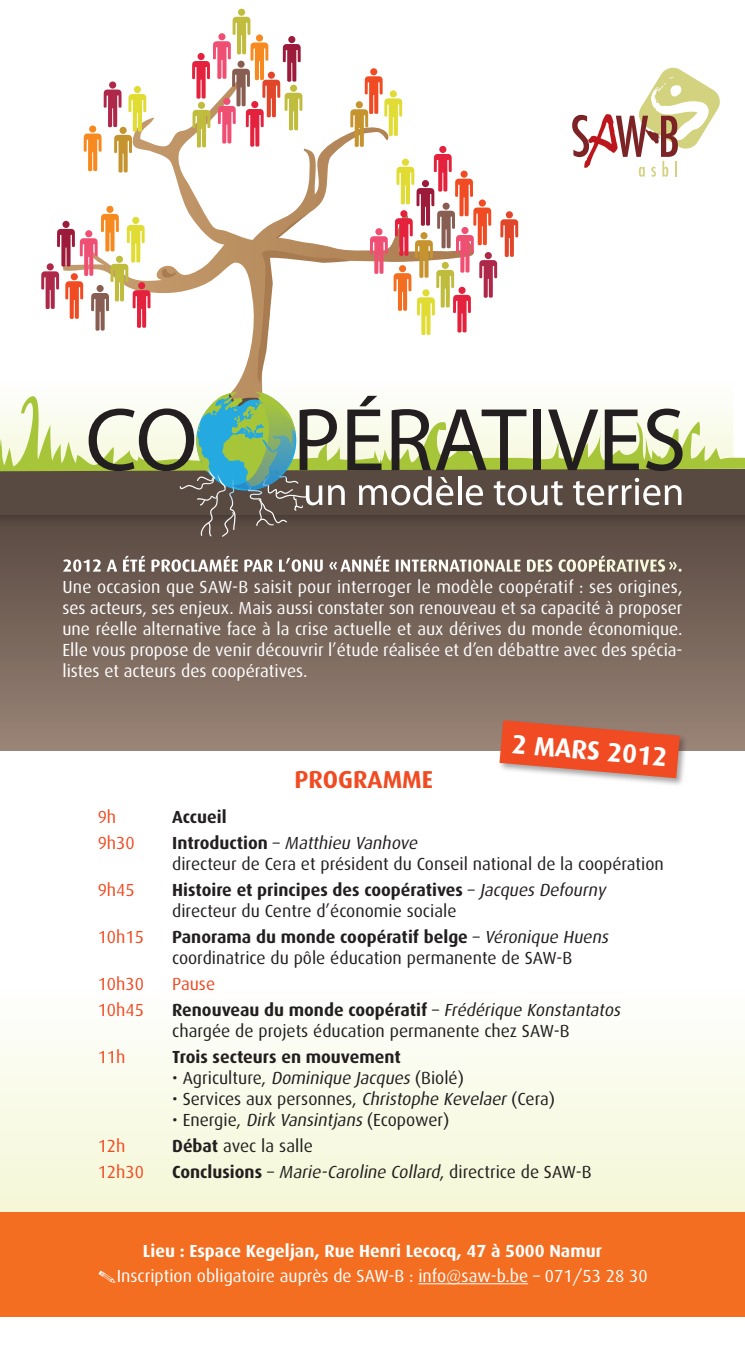
<style>
.page{position:relative;width:745px;height:1365px;background:#fff}
.page>*{position:absolute;margin:0;border:0;box-sizing:border-box;transform-origin:0 0}
.t1{font:700 26.6px "Dax";color:#fff}
.t2{font:700 24.5px "Dax";color:#f04b22}
.t3{font:17.5px/21px "Dax";color:#231f20}
.t4{font:17.5px/21px "Dax";color:#fff;text-align:justify}
.t5{font:700 17.5px "Dax";color:#fff}
.t6{font:italic 17.5px "Dax";color:#231f20}
.t7{font:17.5px "Dax";color:#f04b22}
.t8{font:700 17.5px "Dax";color:#231f20}
.s1{font-weight:700}
.s2{font-style:italic}
.s3{font-weight:700;font-style:normal}
.s4{font-style:normal}
</style>
<div class="page">
<div style="left:0;top:513px;width:744px;height:238px;background:linear-gradient(to bottom,#584840,#998477)"></div>
<div style="left:0;top:462px;width:744px;height:65px;background:#54463e"></div>
<div style="left:0;top:468px;width:744px;height:46px;background:#594a41"></div>
<svg style="left:0;top:396px;width:744px;height:76px"></svg>
<svg style="left:63px;top:81px;width:384px;height:325px"></svg>
<div style="left:106px;top:206px;width:7px;height:7px;background:#f6891f;border-radius:50%"></div>
<svg style="left:41px;top:214px;width:109px;height:117px"></svg>
<div style="left:138px;top:282px;width:7px;height:7px;background:#e5223d;border-radius:50%"></div>
<div style="left:134px;top:86px;width:7px;height:7px;background:#e0dc33;border-radius:50%"></div>
<div style="left:109px;top:81px;width:7px;height:8px;background:#ae2849;border-radius:50%"></div>
<svg style="left:84px;top:89px;width:62px;height:83px"></svg>
<div style="left:119px;top:127px;width:8px;height:7px;background:#c5942f;border-radius:50%"></div>
<div style="left:370px;top:68px;width:7px;height:7px;background:#f04b22;border-radius:50%"></div>
<svg style="left:192px;top:17px;width:110px;height:131px"></svg>
<div style="left:238px;top:9px;width:7px;height:7px;background:#bfbc3e;border-radius:50%"></div>
<svg style="left:370px;top:236px;width:17px;height:38px"></svg>
<div style="left:375px;top:228px;width:7px;height:7px;background:#f04f74;border-radius:50%"></div>
<svg style="left:89px;top:391px;width:593px;height:145px"></svg>
<svg style="left:350px;top:76px;width:52px;height:71px"></svg>
<div style="left:389px;top:90px;width:7px;height:7px;background:#e0dc33;border-radius:50%"></div>
<svg style="left:393px;top:154px;width:125px;height:181px"></svg>
<div style="left:439px;top:146px;width:7px;height:7px;background:#e5223d;border-radius:50%"></div>
<svg style="left:160px;top:268px;width:16px;height:11px"></svg>
<svg style="left:257px;top:248px;width:94px;height:135px"></svg>
<svg style="left:275px;top:212px;width:35px;height:26px"></svg>
<svg style="left:572px;top:67px;width:148px;height:110px"></svg>
<div style="left:0;top:751px;width:744px;height:461px;background:linear-gradient(to bottom,#fff,#f6f9e0)"></div>
<div style="left:0;top:1212px;width:744px;height:104px;background:#f36e21"></div>
<hr style="left:418px;top:1283px;width:109px;height:1px;background:#fff">
<div style="left:498px;top:718px;width:190px;height:68px;background:#231f20;opacity:.4"></div>
<svg style="left:499px;top:720px;width:180px;height:58px;background:#e06545"></svg>
<p class="t5" style="left:62px;top:555px;width:285px">2012 a été proclamée par l’ONU « Ann</p>
<p class="t5" style="left:373px;top:555px;width:310px">ée internationale des coopératives».</p>
<p class="t4" style="left:62px;top:576px;width:621px">Une occasion que SAW-B saisit pour interroger le modèle coopératif : ses origines, ses acteurs, ses enjeux. Mais aussi constater son renouveau et sa capacité à proposer une réelle alternative face à la crise actuelle et aux dérives du monde économique.<br>Elle vous propose de venir découvrir l’étude réalisée et d’en débattre avec des spécia&shy;listes et acteurs des coopératives.</p>
<h2 class="t2" style="left:294px;top:765px;width:140px">Programme</h2>
<h1 class="t1" style="left:513px;top:728px;width:157px;rotate:5deg">2 mars 2012</h1>
<p class="t7" style="left:98px;top:807px;width:20px">9h</p>
<p class="t8" style="left:172px;top:807px;width:56px">Accueil</p>
<p class="t7" style="left:98px;top:833px;width:39px">9h30</p>
<p class="t3" style="left:172px;top:832px;width:493px"><span class="s1">I n t ro d u ct i o n</span> – <span class="s2">Matthieu Vanhove<br></span>directeur de Cera et président du Conseil national de la coopération</p>
<p class="t7" style="left:98px;top:880px;width:39px">9h45</p>
<p class="t3" style="left:172px;top:879px;width:438px"><span class="s1">Histoire et principes des coopératives</span> – <span class="s2">Jacques Defourny </span>directeur du Centre d’économie sociale</p>
<p class="t7" style="left:98px;top:927px;width:48px">10h15</p>
<p class="t3" style="left:172px;top:926px;width:440px"><span class="s1">Panorama du monde coopératif belge</span> – <span class="s2">Véronique Huens </span>coordinatrice du pôle éducation permanente de SAW-B</p>
<p class="t7" style="left:98px;top:974px;width:48px">10h30</p>
<p class="t7" style="left:172px;top:974px;width:44px">Pause</p>
<p class="t7" style="left:98px;top:1000px;width:48px">10h45</p>
<p class="t3" style="left:172px;top:999px;width:453px"><span class="s1">Renouveau du monde coopératif</span> – <span class="s2">Frédérique Konstantatos </span>chargée de projets éducation permanente chez SAW-B</p>
<p class="t7" style="left:98px;top:1047px;width:29px">11h</p>
<p class="t8" style="left:172px;top:1046px;width:230px">Trois secteurs en mouvement</p>
<p class="t3" style="left:172px;top:1067px;width:293px">• Agriculture, <span class="s2">Dominique Jacques</span> (Biolé)</p>
<p class="t3" style="left:172px;top:1088px;width:384px">• Services aux personnes, <span class="s2">Christophe Kevelaer</span> (Cera)</p>
<p class="t3" style="left:172px;top:1109px;width:278px">• Energie, <span class="s2">Dirk Vansintjans</span> (Ecopower)</p>
<p class="t7" style="left:98px;top:1136px;width:29px">12h</p>
<p class="t3" style="left:172px;top:1135px;width:142px"><span class="s1">Débat</span> avec la salle</p>
<p class="t7" style="left:98px;top:1161px;width:48px">12h30</p>
<p class="t6" style="left:172px;top:1161px;width:421px"><span class="s3">Conclusions</span> <span class="s4">–</span> Marie-Caroline Collard<span class="s4">, directrice de SAW-B</span></p>
<p class="t5" style="left:143px;top:1240px;width:460px">Lieu : Espace Kegeljan, Rue Henri Lecocq, 47 à 5000 Namur</p>
<p class="t4" style="left:117px;top:1265px;width:532px">Inscription obligatoire auprès de SAW-B : info@saw-b.be – 071/53 28 30</p>
</div>
